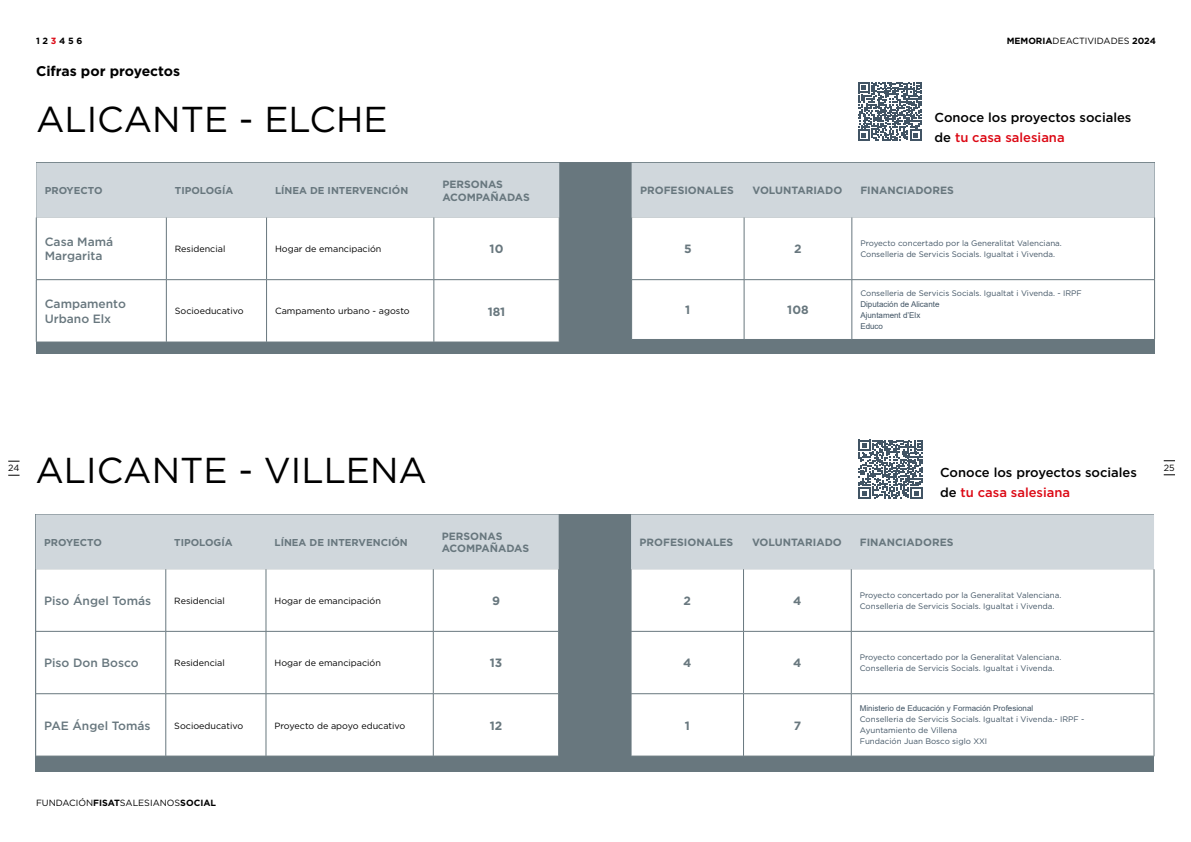
<style>
.page{position:relative;width:1191px;height:842px;background:#fff}
.page>*{position:absolute;margin:0;border:0;box-sizing:border-box;transform-origin:0 0}
.t1{font:36px "Gotham";color:#000}
.t2{font:700 14px "Gotham";color:#000}
.t3{font:500 13px/20px "Gotham";color:#000}
.t4{font:500 12px/14.4px "Gotham";color:#68777e}
.t5{font:700 12px "Gotham";color:#68777e}
.t6{font:700 10.5px/12.6px "Gotham";color:#68777e}
.t7{font:700 10px "Gotham";color:#68777e}
.t8{font:9px "Gotham";color:#000}
.t9{font:700 9px "Gotham";color:#000}
.t10{font:8px/11px "Gotham";color:#415464}
.t11{font:8px/11px "Arial";color:#415464}
.s1{color:#dc0814}
.s2{font-weight:700}
</style>
<div class="page">
<svg style="left:8px;top:461px;width:12px;height:1px"></svg>
<svg style="left:8px;top:475px;width:12px;height:1px"></svg>
<svg style="left:1163px;top:460px;width:12px;height:1px"></svg>
<svg style="left:1163px;top:474px;width:12px;height:1px"></svg>
<div style="left:36px;top:163px;width:1119px;height:191px;background:#68777e"></div>
<div style="left:631px;top:163px;width:523px;height:55px;background:#d0d7dc"></div>
<div style="left:632px;top:218px;width:522px;height:121px;background:#fff"></div>
<hr style="left:744px;top:218px;width:1px;height:61px;background:#68777e">
<hr style="left:851px;top:218px;width:1px;height:61px;background:#68777e">
<hr style="left:631px;top:279px;width:113px;height:1px;background:#68777e">
<hr style="left:744px;top:279px;width:108px;height:1px;background:#68777e">
<hr style="left:744px;top:280px;width:1px;height:59px;background:#68777e">
<hr style="left:852px;top:279px;width:302px;height:1px;background:#68777e">
<hr style="left:851px;top:280px;width:1px;height:59px;background:#68777e">
<svg style="left:858px;top:82px;width:63px;height:59px"></svg>
<svg style="left:858px;top:440px;width:64px;height:59px"></svg>
<div style="left:36px;top:163px;width:523px;height:55px;background:#d0d7dc"></div>
<div style="left:37px;top:218px;width:522px;height:124px;background:#fff"></div>
<hr style="left:166px;top:218px;width:1px;height:61px;background:#68777e">
<hr style="left:266px;top:218px;width:1px;height:61px;background:#68777e">
<hr style="left:433px;top:218px;width:1px;height:61px;background:#68777e">
<hr style="left:36px;top:279px;width:130px;height:1px;background:#68777e">
<hr style="left:166px;top:279px;width:100px;height:1px;background:#68777e">
<hr style="left:166px;top:280px;width:1px;height:62px;background:#68777e">
<hr style="left:266px;top:279px;width:168px;height:1px;background:#68777e">
<hr style="left:266px;top:280px;width:1px;height:62px;background:#68777e">
<hr style="left:434px;top:279px;width:125px;height:1px;background:#68777e">
<hr style="left:433px;top:280px;width:1px;height:62px;background:#68777e">
<div style="left:35px;top:514px;width:1119px;height:258px;background:#68777e"></div>
<div style="left:36px;top:514px;width:522px;height:55px;background:#d0d7dc"></div>
<div style="left:36px;top:569px;width:522px;height:187px;background:#fff"></div>
<hr style="left:165px;top:569px;width:1px;height:62px;background:#68777e">
<hr style="left:266px;top:569px;width:1px;height:62px;background:#68777e">
<hr style="left:433px;top:569px;width:1px;height:62px;background:#68777e">
<hr style="left:35px;top:631px;width:131px;height:1px;background:#68777e">
<hr style="left:166px;top:631px;width:100px;height:1px;background:#68777e">
<hr style="left:165px;top:632px;width:1px;height:61px;background:#68777e">
<hr style="left:266px;top:631px;width:167px;height:1px;background:#68777e">
<hr style="left:266px;top:632px;width:1px;height:61px;background:#68777e">
<hr style="left:433px;top:631px;width:126px;height:1px;background:#68777e">
<hr style="left:433px;top:632px;width:1px;height:61px;background:#68777e">
<hr style="left:35px;top:693px;width:131px;height:1px;background:#68777e">
<hr style="left:166px;top:693px;width:100px;height:1px;background:#68777e">
<hr style="left:165px;top:694px;width:1px;height:62px;background:#68777e">
<hr style="left:266px;top:693px;width:167px;height:1px;background:#68777e">
<hr style="left:266px;top:694px;width:1px;height:62px;background:#68777e">
<hr style="left:433px;top:693px;width:126px;height:1px;background:#68777e">
<hr style="left:433px;top:694px;width:1px;height:62px;background:#68777e">
<div style="left:631px;top:514px;width:523px;height:55px;background:#d0d7dc"></div>
<div style="left:632px;top:569px;width:521px;height:187px;background:#fff"></div>
<hr style="left:743px;top:569px;width:1px;height:62px;background:#68777e">
<hr style="left:851px;top:569px;width:1px;height:62px;background:#68777e">
<hr style="left:631px;top:631px;width:112px;height:1px;background:#68777e">
<hr style="left:743px;top:631px;width:108px;height:1px;background:#68777e">
<hr style="left:743px;top:632px;width:1px;height:61px;background:#68777e">
<hr style="left:851px;top:631px;width:303px;height:1px;background:#68777e">
<hr style="left:851px;top:632px;width:1px;height:61px;background:#68777e">
<hr style="left:631px;top:693px;width:112px;height:1px;background:#68777e">
<hr style="left:743px;top:693px;width:108px;height:1px;background:#68777e">
<hr style="left:743px;top:694px;width:1px;height:62px;background:#68777e">
<hr style="left:851px;top:693px;width:303px;height:1px;background:#68777e">
<hr style="left:851px;top:694px;width:1px;height:62px;background:#68777e">
<p class="t9" style="left:36px;top:35px;width:48px">1 2 <span class="s1">3</span> 4 5 6</p>
<h2 class="t2" style="left:36px;top:61px;width:146px">Cifras por proyectos</h2>
<h1 class="t1" style="left:36px;top:96px;width:353px">ALICANTE - ELCHE</h1>
<p class="t7" style="left:45px;top:184px;width:59px">PROYECTO</p>
<p class="t7" style="left:175px;top:184px;width:60px">TIPOLOGÍA</p>
<p class="t7" style="left:275px;top:184px;width:135px">LÍNEA DE INTERVENCIÓN</p>
<h3 class="t6" style="left:442px;top:178px;width:89px">PERSONAS<br>ACOMPAÑADAS</h3>
<h3 class="t4" style="left:45px;top:234px;width:70px">Casa Mamá<br>Margarita</h3>
<p class="t8" style="left:175px;top:243px;width:52px">Residencial</p>
<p class="t8" style="left:275px;top:243px;width:108px">Hogar de emancipación</p>
<h3 class="t5" style="left:489px;top:241px;width:15px">10</h3>
<h3 class="t4" style="left:45px;top:297px;width:83px">Campamento<br>Urbano Elx</h3>
<p class="t8" style="left:175px;top:305px;width:70px">Socioeducativo</p>
<p class="t8" style="left:275px;top:305px;width:136px">Campamento urbano - agosto</p>
<h3 class="t5" style="left:488px;top:303px;width:19px">181</h3>
<p class="t8" style="left:1006px;top:35px;width:151px"><span class="s2">MEMORIA</span>DEACTIVIDADES <span class="s2">2024</span></p>
<h3 class="t3" style="left:934px;top:107px;width:198px">Conoce los proyectos sociales de <span class="s1">tu casa salesiana</span></h3>
<h3 class="t6" style="left:640px;top:184px;width:95px">PROFESIONALES</h3>
<h3 class="t6" style="left:752px;top:184px;width:91px">VOLUNTARIADO</h3>
<h3 class="t6" style="left:860px;top:184px;width:95px">FINANCIADORES</h3>
<h3 class="t5" style="left:684px;top:241px;width:9px">5</h3>
<h3 class="t5" style="left:794px;top:241px;width:9px">2</h3>
<p class="t10" style="left:860px;top:238px;width:203px">Proyecto concertado por la Generalitat Valenciana.<br>Conselleria de Servicis Socials. Igualtat i Vivenda.</p>
<h3 class="t5" style="left:685px;top:302px;width:7px">1</h3>
<h3 class="t5" style="left:787px;top:302px;width:23px">108</h3>
<p class="t10" style="left:860px;top:288px;width:223px">Conselleria de Servicis Socials. Igualtat i Vivenda. - IRPF</p>
<p class="t11" style="left:860px;top:299px;width:81px">Diputación de Alicante<br>Ajuntament d’Elx<br>Educo</p>
<h1 class="t1" style="left:35px;top:447px;width:393px">ALICANTE - VILLENA</h1>
<p class="t8" style="left:8px;top:462px;width:13px">24</p>
<p class="t8" style="left:1163px;top:462px;width:12px">25</p>
<h3 class="t3" style="left:940px;top:463px;width:198px">Conoce los proyectos sociales de <span class="s1">tu casa salesiana</span></h3>
<p class="t7" style="left:44px;top:536px;width:59px">PROYECTO</p>
<p class="t7" style="left:174px;top:536px;width:60px">TIPOLOGÍA</p>
<p class="t7" style="left:274px;top:536px;width:135px">LÍNEA DE INTERVENCIÓN</p>
<h3 class="t6" style="left:442px;top:530px;width:89px">PERSONAS<br>ACOMPAÑADAS</h3>
<h3 class="t4" style="left:44px;top:593px;width:108px">Piso Ángel Tomás</h3>
<p class="t8" style="left:174px;top:595px;width:52px">Residencial</p>
<p class="t8" style="left:274px;top:595px;width:108px">Hogar de emancipación</p>
<h3 class="t5" style="left:492px;top:593px;width:9px">9</h3>
<h3 class="t4" style="left:44px;top:656px;width:96px">Piso Don Bosco</h3>
<p class="t8" style="left:174px;top:657px;width:52px">Residencial</p>
<p class="t8" style="left:274px;top:657px;width:108px">Hogar de emancipación</p>
<h3 class="t5" style="left:490px;top:655px;width:14px">13</h3>
<h3 class="t4" style="left:44px;top:718px;width:108px">PAE Ángel Tomás</h3>
<p class="t8" style="left:174px;top:719px;width:70px">Socioeducativo</p>
<p class="t8" style="left:274px;top:719px;width:132px">Proyecto de apoyo educativo</p>
<h3 class="t5" style="left:490px;top:717px;width:14px">12</h3>
<p class="t8" style="left:36px;top:797px;width:181px">FUNDACIÓN<span class="s2">FISAT</span>SALESIANOS<span class="s2">SOCIAL</span></p>
<h3 class="t6" style="left:639px;top:536px;width:95px">PROFESIONALES</h3>
<h3 class="t6" style="left:752px;top:536px;width:91px">VOLUNTARIADO</h3>
<h3 class="t6" style="left:859px;top:536px;width:95px">FINANCIADORES</h3>
<h3 class="t5" style="left:683px;top:593px;width:9px">2</h3>
<h3 class="t5" style="left:793px;top:593px;width:10px">4</h3>
<p class="t10" style="left:859px;top:589px;width:203px">Proyecto concertado por la Generalitat Valenciana.<br>Conselleria de Servicis Socials. Igualtat i Vivenda.</p>
<h3 class="t5" style="left:683px;top:655px;width:10px">4</h3>
<h3 class="t5" style="left:793px;top:655px;width:10px">4</h3>
<p class="t10" style="left:859px;top:652px;width:203px">Proyecto concertado por la Generalitat Valenciana.<br>Conselleria de Servicis Socials. Igualtat i Vivenda.</p>
<h3 class="t5" style="left:685px;top:717px;width:7px">1</h3>
<h3 class="t5" style="left:793px;top:717px;width:9px">7</h3>
<p class="t11" style="left:859px;top:703px;width:175px">Ministerio de Educación y Formación Profesional</p>
<p class="t10" style="left:859px;top:714px;width:226px">Conselleria de Servicis Socials. Igualtat i Vivenda.- IRPF -<br>Ayuntamiento de Villena<br>Fundación Juan Bosco siglo XXI</p>
</div>
